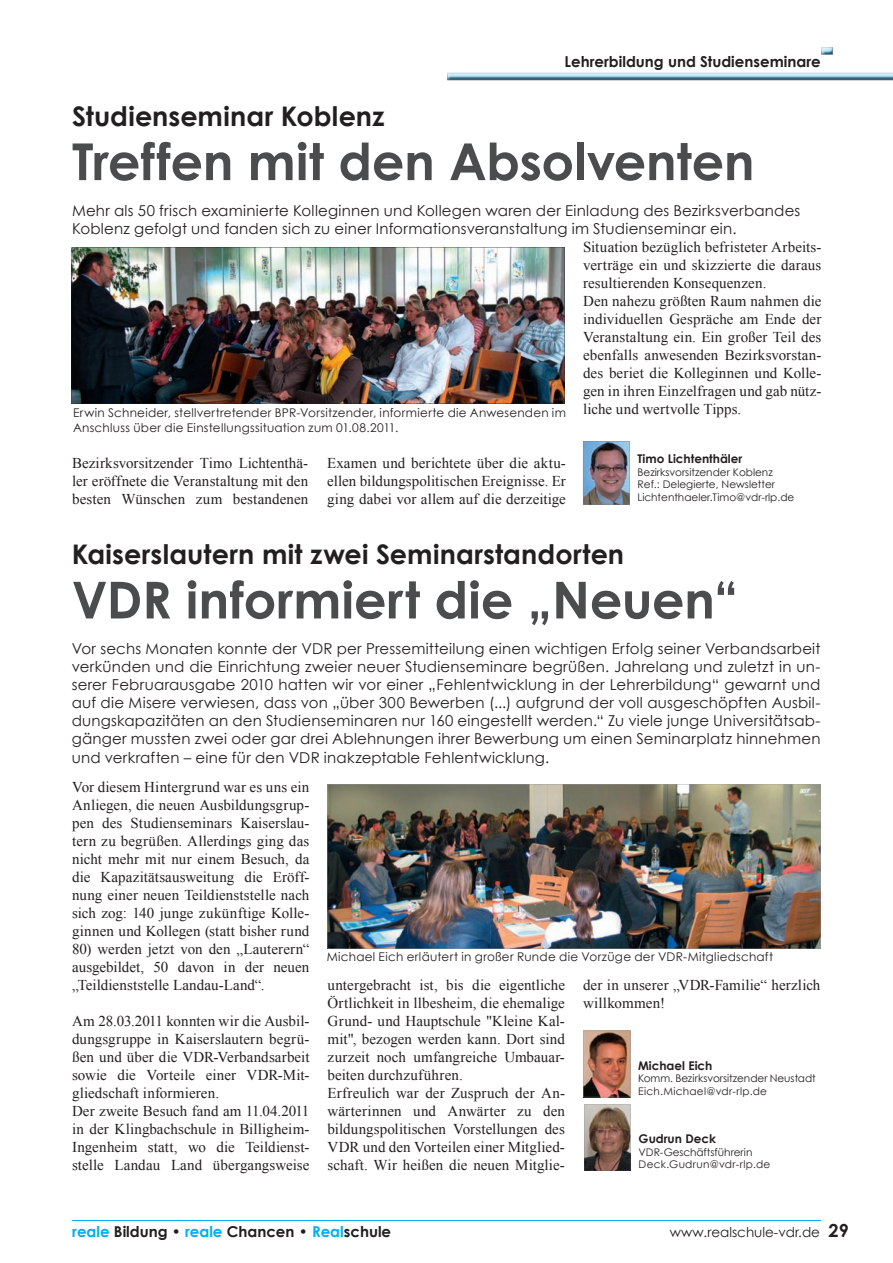
<style>
.page{position:relative;width:893px;height:1263px;background:#fff}
.page>*{position:absolute;margin:0;border:0;box-sizing:border-box;transform-origin:0 0}
.t1{font:700 51px "Century Gothic";letter-spacing:-.005em;color:#4b4c4d}
.t2{font:700 27px "Century Gothic";letter-spacing:.005em;color:#231f20}
.t3{font:15px/18px "Times New Roman";letter-spacing:.005em;color:#231f20;text-align:justify}
.t4{font:15px/18px "Century Gothic";letter-spacing:.015em;color:#231f20}
.t5{font:700 15px "Century Gothic";color:#231f20}
.t6{font:13.5px "Century Gothic";color:#231f20}
.t7{font:12px/14.4px "Century Gothic";letter-spacing:.025em;color:#231f20}
.t8{font:700 12px "Century Gothic";color:#231f20}
.t9{font:10.5px/12.6px "Century Gothic";color:#231f20}
.s1{color:#00aeef}
.s2{font-weight:700;font-size:18px}
</style>
<div class="page">
<hr style="left:72px;top:1220px;width:749px;height:1px;background:#00aeef">
<img style="left:447px;top:73px;width:446px;height:7px">
<svg style="left:821px;top:47px;width:12px;height:8px"></svg>
<img style="left:72px;top:247px;width:493px;height:157px">
<img style="left:583px;top:441px;width:47px;height:64px">
<img style="left:327px;top:784px;width:494px;height:165px">
<svg style="left:583px;top:1031px;width:47px;height:66px;background:#9f6955"></svg>
<svg style="left:584px;top:1104px;width:47px;height:66px;background:#7f685c"></svg>
<p class="t5" style="left:564px;top:52px;width:258px">Lehrerbildung und Studienseminare</p>
<h2 class="t2" style="left:72px;top:99px;width:314px">Studienseminar Koblenz</h2>
<h1 class="t1" style="left:72px;top:129px;width:684px">Treffen mit den Absolventen</h1>
<p class="t4" style="left:72px;top:201px;width:730px">Mehr als 50 frisch examinierte Kolleginnen und Kollegen waren der Einladung des Bezirksverbandes<br>Koblenz gefolgt und fanden sich zu einer Informationsveranstaltung im Studienseminar ein.</p>
<p class="t7" style="left:73px;top:405px;width:494px">Erwin Schneider, stellvertretender BPR-Vorsitzender, informierte die Anwesenden im<br>Anschluss über die Einstellungssituation zum 01.08.2011.</p>
<p class="t3" style="left:72px;top:454px;width:238px">Bezirksvorsitzender Timo Lichtenthä&shy;ler eröffnete die Veranstaltung mit den besten Wünschen zum bestandenen</p>
<p class="t3" style="left:327px;top:454px;width:240px">Examen und berichtete über die aktu&shy;ellen bildungspolitischen Ereignisse. Er ging dabei vor allem auf die derzeitige</p>
<p class="t3" style="left:583px;top:238px;width:240px;text-align:left">Situation bezüglich befristeter Arbeits&shy;verträge ein und skizzierte die daraus resultierenden Konsequenzen.<br>Den nahezu größten Raum nahmen die individuellen Gespräche am Ende der Veranstaltung ein. Ein großer Teil des ebenfalls anwesenden Bezirksvorstan&shy;des beriet die Kolleginnen und Kolle&shy;gen in ihren Einzelfragen und gab nütz&shy;liche und wertvolle Tipps.</p>
<p class="t8" style="left:637px;top:451px;width:106px">Timo Lichtenthäler</p>
<p class="t9" style="left:637px;top:465px;width:158px">Bezirksvorsitzender Koblenz<br>Ref.: Delegierte, Newsletter<br>Lichtenthaeler.Timo@vdr-rlp.de</p>
<h2 class="t2" style="left:72px;top:538px;width:554px">Kaiserslautern mit zwei Seminarstandorten</h2>
<h1 class="t1" style="left:72px;top:568px;width:668px">VDR informiert die „Neuen“</h1>
<p class="t4" style="left:72px;top:640px;width:750px;text-align:justify">Vor sechs Monaten konnte der VDR per Pressemitteilung einen wichtigen Erfolg seiner Verbandsarbeit verkünden und die Einrichtung zweier neuer Studienseminare begrüßen. Jahrelang und zuletzt in un&shy;serer Februarausgabe 2010 hatten wir vor einer „Fehlentwicklung in der Lehrerbildung“ gewarnt und auf die Misere verwiesen, dass von „über 300 Bewerben (...) aufgrund der voll ausgeschöpften Ausbil&shy;dungskapazitäten an den Studienseminaren nur 160 eingestellt werden.“ Zu viele junge Universitätsab&shy;gänger mussten zwei oder gar drei Ablehnungen ihrer Bewerbung um einen Seminarplatz hinnehmen und verkraften – eine für den VDR inakzeptable Fehlentwicklung.</p>
<p class="t3" style="left:72px;top:778px;width:239px">Vor diesem Hintergrund war es uns ein Anliegen, die neuen Ausbildungsgrup&shy;pen des Studienseminars Kaiserslau&shy;tern zu begrüßen. Allerdings ging das nicht mehr mit nur einem Besuch, da die Kapazitätsausweitung die Eröff&shy;nung einer neuen Teildienststelle nach sich zog: 140 junge zukünftige Kolle&shy;ginnen und Kollegen (statt bisher rund</p>
<p class="t3" style="left:72px;top:940px;width:239px">80) werden jetzt von den „Lauterern“ ausgebildet, 50 davon in der neuen „Teildienststelle Landau-Land“.</p>
<p class="t3" style="left:72px;top:1012px;width:239px;text-align:left">Am 28.03.2011 konnten wir die Ausbil&shy;dungsgruppe in Kaiserslautern begrü&shy;ßen und über die VDR-Verbandsarbeit sowie die Vorteile einer VDR-Mit&shy;gliedschaft informieren.<br>Der zweite Besuch fand am 11.04.2011 in der Klingbachschule in Billigheim-Ingenheim statt, wo die Teildienst&shy;stelle Landau Land übergangsweise</p>
<p class="t7" style="left:327px;top:949px;width:448px">Michael Eich erläutert in großer Runde die Vorzüge der VDR-Mitgliedschaft</p>
<p class="t3" style="left:327px;top:976px;width:239px;text-align:left">untergebracht ist, bis die eigentliche Örtlichkeit in llbesheim, die ehemalige Grund- und Hauptschule "Kleine Kal&shy;mit", bezogen werden kann. Dort sind zurzeit noch umfangreiche Umbauar&shy;beiten durchzuführen.<br>Erfreulich war der Zuspruch der An&shy;wärterinnen und Anwärter zu den bildungspolitischen Vorstellungen des VDR und den Vorteilen einer Mitglied&shy;schaft. Wir heißen die neuen Mitglie-</p>
<p class="t3" style="left:583px;top:976px;width:239px">der in unserer „VDR-Familie“ herzlich willkommen!</p>
<p class="t8" style="left:638px;top:1058px;width:76px">Michael Eich</p>
<p class="t9" style="left:638px;top:1072px;width:179px">Komm. Bezirksvorsitzender Neustadt<br>Eich.Michael@vdr-rlp.de</p>
<p class="t8" style="left:639px;top:1131px;width:79px">Gudrun Deck</p>
<p class="t9" style="left:639px;top:1145px;width:133px">VDR-Geschäftsführerin<br>Deck.Gudrun@vdr-rlp.de</p>
<p class="t5" style="left:72px;top:1222px;width:320px"><span class="s1">reale</span> Bildung • <span class="s1">reale</span> Chancen • <span class="s1">Real</span>schule</p>
<p class="t6" style="left:670px;top:1223px;width:180px">www.realschule-vdr.de <span class="s2">29</span></p>
</div>
